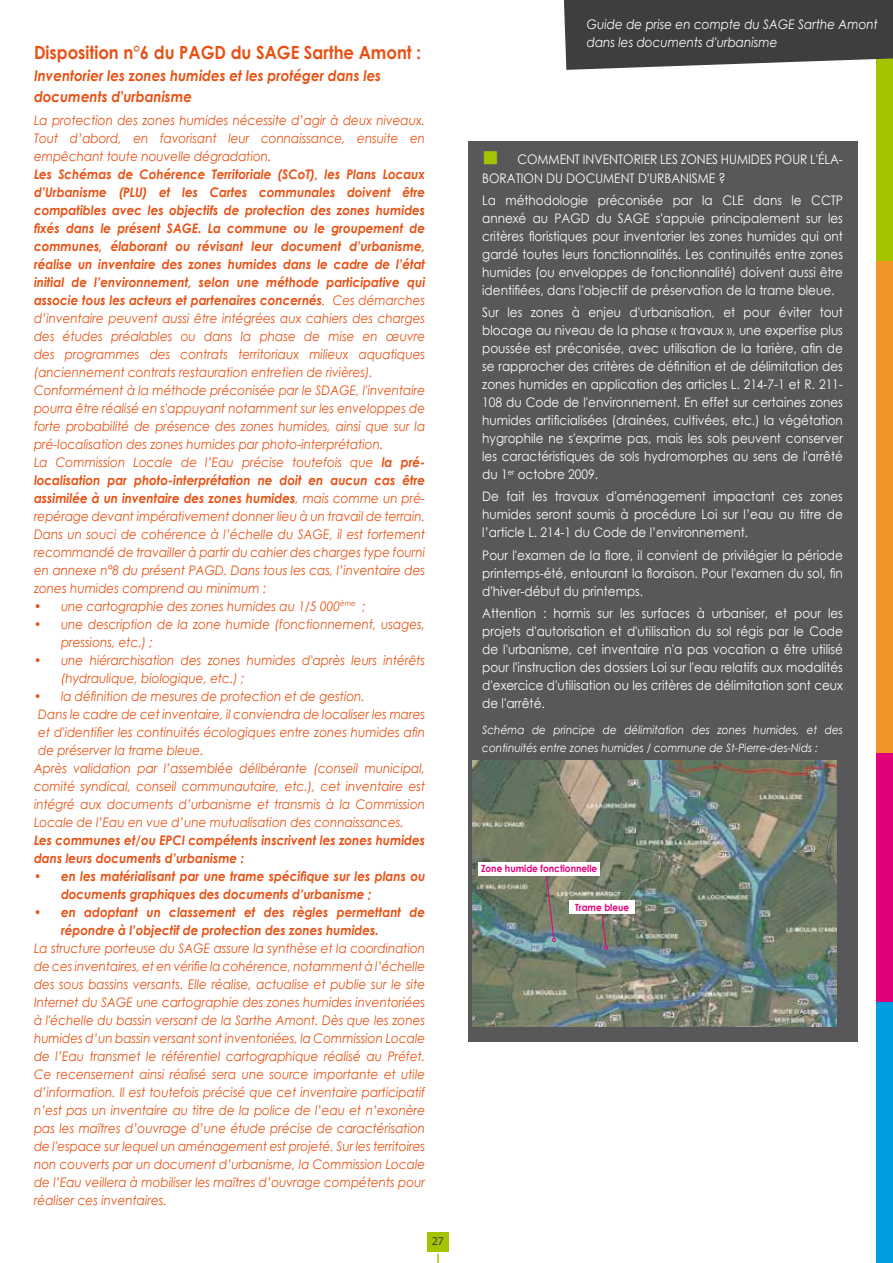
<style>
.page{position:relative;width:893px;height:1263px;background:#fff}
.page>*{position:absolute;margin:0;border:0;box-sizing:border-box;transform-origin:0 0}
.t1{font:700 18.15px "Century Gothic";color:#e85113;scale:.91 1}
.t2{font:italic 700 14.85px/21px "Century Gothic";color:#e85113;scale:.91 1}
.t3{font:italic 13.2px/18px "Century Gothic";color:#e85113;scale:.91 1}
.t4{font:13.2px/18px "Century Gothic";color:#fff;text-align:justify;scale:.91 1}
.t5{font:italic 700 13.2px/18px "Century Gothic";color:#e85113;scale:.91 1}
.t6{font:italic 13.2px/18px "Century Gothic";color:#fff;scale:.91 1}
.t7{font:12px "Myriad Pro";color:#3e3d40}
.t8{font:italic 11.55px/18px "Century Gothic";color:#fff;scale:.91 1}
.t9{font:700 9.9px "Century Gothic";color:#e2007a;scale:.91 1}
.s1{font-weight:700}
.s2{color:#a4c400}
</style>
<div class="page">
<div style="left:468px;top:141px;width:389px;height:900px;background:#58585a"></div>
<img style="left:472px;top:760px;width:365px;height:266px">
<svg style="left:545px;top:876px;width:11px;height:66px"></svg>
<div style="left:478px;top:862px;width:122px;height:14px;background:#fff"></div>
<svg style="left:601px;top:914px;width:7px;height:35px"></svg>
<div style="left:569px;top:900px;width:66px;height:14px;background:#fff"></div>
<svg style="left:437px;top:1253px;width:2px;height:10px"></svg>
<div style="left:427px;top:1232px;width:21px;height:19px;background:#a4c400"></div>
<div style="left:877px;top:999px;width:16px;height:264px;background:#009ee0"></div>
<div style="left:877px;top:728px;width:16px;height:273px;background:#e2007a"></div>
<div style="left:877px;top:0;width:16px;height:261px;background:#a4c400"></div>
<svg style="left:564px;top:0;width:329px;height:70px;background:#4d4d4e"></svg>
<div style="left:877px;top:261px;width:16px;height:492px;background:#f39526"></div>
<h1 class="t1" style="left:34px;top:39px;width:427px">Disposition n°6 du PAGD du SAGE Sarthe Amont :</h1>
<p class="t2" style="left:34px;top:65px;width:383px">Inventorier les zones humides et les protéger dans les documents d'urbanisme</p>
<p class="t3" style="left:34px;top:111px;width:431px;text-align:justify">La protection des zones humides nécessite d’agir à deux niveaux.<br>Tout d’abord, en favorisant leur connaissance, ensuite en empêchant toute nouvelle dégradation.</p>
<p class="t3" style="left:34px;top:165px;width:431px"><span class="s1">Les Schémas de Cohérence Territoriale (SCoT), les Plans Locaux d’Urbanisme (PLU) et les Cartes communales doivent être compatibles avec les objectifs de protection des zones humides fixés dans le présent SAGE. La commune ou le groupement de communes, élaborant ou révisant leur document d’urbanisme, réalise un inventaire des zones humides dans le cadre de l’état initial de l’environnement, selon une méthode participative qui associe tous les acteurs et partenaires concernés</span>. Ces démarches d’inventaire peuvent aussi être intégrées aux cahiers des charges des études préalables ou dans la phase de mise en œuvre des programmes des contrats territoriaux milieux aquatiques (anciennement contrats restauration entretien de rivières).<br>Conformément à la méthode préconisée par le SDAGE, l'inventaire pourra être réalisé en s'appuyant notamment sur les enveloppes de forte probabilité de présence des zones humides, ainsi que sur la pré-localisation des zones humides par photo-interprétation.<br>La Commission Locale de l’Eau précise toutefois que <span class="s1">la pré&shy;localisation par photo-interprétation ne doit en aucun cas être assimilée à un inventaire des zones humides</span>, mais comme un pré&shy;repérage devant impérativement donner lieu à un travail de terrain.<br>Dans un souci de cohérence à l’échelle du SAGE, il est fortement recommandé de travailler à partir du cahier des charges type fourni en annexe n°8 du présent PAGD. Dans tous les cas, l’inventaire des zones humides comprend au minimum :</p>
<p class="t3" style="left:34px;top:597px;width:366px">• une cartographie des zones humides au 1/5 000<sup>ème</sup> ;</p>
<p class="t3" style="left:61px;top:615px;width:402px;text-indent:-27px">• une description de la zone humide (fonctionnement, usages, pressions, etc.) ;</p>
<p class="t3" style="left:61px;top:651px;width:402px;text-indent:-27px">• une hiérarchisation des zones humides d'après leurs intérêts (hydraulique, biologique, etc.) ;</p>
<p class="t3" style="left:34px;top:687px;width:365px">• la définition de mesures de protection et de gestion.</p>
<p class="t3" style="left:38px;top:705px;width:427px">Dans le cadre de cet inventaire, il conviendra de localiser les mares</p>
<p class="t3" style="left:38px;top:723px;width:427px">et d'identifier les continuités écologiques entre zones humides afin</p>
<p class="t3" style="left:38px;top:741px;width:183px">de préserver la trame bleue.</p>
<p class="t3" style="left:34px;top:759px;width:431px">Après validation par l’assemblée délibérante (conseil municipal,</p>
<p class="t3" style="left:34px;top:777px;width:431px">comité syndical, conseil communautaire, etc.), cet inventaire est</p>
<p class="t3" style="left:34px;top:795px;width:431px">intégré aux documents d’urbanisme et transmis à la Commission</p>
<p class="t3" style="left:34px;top:813px;width:408px">Locale de l’Eau en vue d’une mutualisation des connaissances.</p>
<p class="t5" style="left:34px;top:830px;width:431px">Les communes et/ou EPCI compétents inscrivent les zones humides dans leurs documents d’urbanisme :</p>
<p class="t5" style="left:61px;top:866px;width:402px;text-indent:-27px">• en les matérialisant par une trame spécifique sur les plans ou documents graphiques des documents d’urbanisme ;</p>
<p class="t5" style="left:61px;top:902px;width:402px;text-indent:-27px">• en adoptant un classement et des règles permettant de répondre à l’objectif de protection des zones humides.</p>
<p class="t3" style="left:34px;top:939px;width:431px;text-align:justify">La structure porteuse du SAGE assure la synthèse et la coordination de ces inventaires, et en vérifie la cohérence, notamment à l’échelle des sous bassins versants. Elle réalise, actualise et publie sur le site Internet du SAGE une cartographie des zones humides inventoriées à l'échelle du bassin versant de la Sarthe Amont. Dès que les zones humides d’un bassin versant sont inventoriées, la Commission Locale de l’Eau transmet le référentiel cartographique réalisé au Préfet.<br>Ce recensement ainsi réalisé sera une source importante et utile d’information. Il est toutefois précisé que cet inventaire participatif n’est pas un inventaire au titre de la police de l’eau et n’exonère pas les maîtres d’ouvrage d’une étude précise de caractérisation de l'espace sur lequel un aménagement est projeté. Sur les territoires non couverts par un document d’urbanisme, la Commission Locale de l’Eau veillera à mobiliser les maîtres d’ouvrage compétents pour réaliser ces inventaires.</p>
<p class="t7" style="left:432px;top:1233px;width:14px">27</p>
<p class="t6" style="left:587px;top:15px;width:321px">Guide de prise en compte du SAGE Sarthe Amont dans les documents d'urbanisme</p>
<p class="t4" style="left:482px;top:151px;width:331px"><span class="s2">■</span> COMMENT INVENTORIER LES ZONES HUMIDES pour</p>
<p class="t4" style="left:810px;top:151px;width:37px">l'éla-</p>
<p class="t4" style="left:482px;top:169px;width:10px">boration</p>
<p class="t4" style="left:546px;top:169px;width:33px">du document</p>
<p class="t4" style="left:638px;top:169px;width:22px">d'urbanisme</p>
<p class="t4" style="left:482px;top:166px;width:398px;line-height:22.2px;text-indent:236px">?<br>La méthodologie préconisée par la CLE dans le CCTP</p>
<p class="t4" style="left:482px;top:209px;width:398px">annexé au PAGD du SAGE s'appuie principalement sur les critères floristiques pour inventorier les zones humides qui ont gardé toutes leurs fonctionnalités. Les continuités entre zones humides (ou enveloppes de fonctionnalité) doivent aussi être identifiées, dans l'objectif de préservation de la trame bleue.</p>
<p class="t4" style="left:482px;top:303px;width:398px">Sur les zones à enjeu d'urbanisation, et pour éviter tout blocage au niveau de la phase « travaux », une expertise plus poussée est préconisée, avec utilisation de la tarière, afin de se rapprocher des critères de définition et de délimitation des zones humides en application des articles L. 214-7-1 et R. 211- 108 du Code de l'environnement. En effet sur certaines zones humides artificialisées (drainées, cultivées, etc.) la végétation hygrophile ne s'exprime pas, mais les sols peuvent conserver les caractéristiques de sols hydromorphes au sens de l'arrêté du 1<sup>er</sup> octobre 2009.</p>
<p class="t4" style="left:482px;top:487px;width:398px">De fait les travaux d'aménagement impactant ces zones humides seront soumis à procédure Loi sur l’eau au titre de l’article L. 214-1 du Code de l’environnement.</p>
<p class="t4" style="left:482px;top:546px;width:398px">Pour l'examen de la flore, il convient de privilégier la période printemps-été, entourant la floraison. Pour l'examen du sol, fin d'hiver-début du printemps.</p>
<p class="t4" style="left:482px;top:604px;width:398px">Attention : hormis sur les surfaces à urbaniser, et pour les projets d'autorisation et d'utilisation du sol régis par le Code de l'urbanisme, cet inventaire n'a pas vocation a être utilisé pour l'instruction des dossiers Loi sur l'eau relatifs aux modalités d'exercice d'utilisation ou les critères de délimitation sont ceux de l'arrêté.</p>
<p class="t8" style="left:482px;top:721px;width:398px">Schéma de principe de délimitation des zones humides, et des continuités entre zones humides / commune de St-Pierre-des-Nids :</p>
<p class="t9" style="left:481px;top:861px;width:129px">Zone humide fonctionnelle</p>
<p class="t9" style="left:575px;top:900px;width:61px">Trame bleue</p>
</div>
